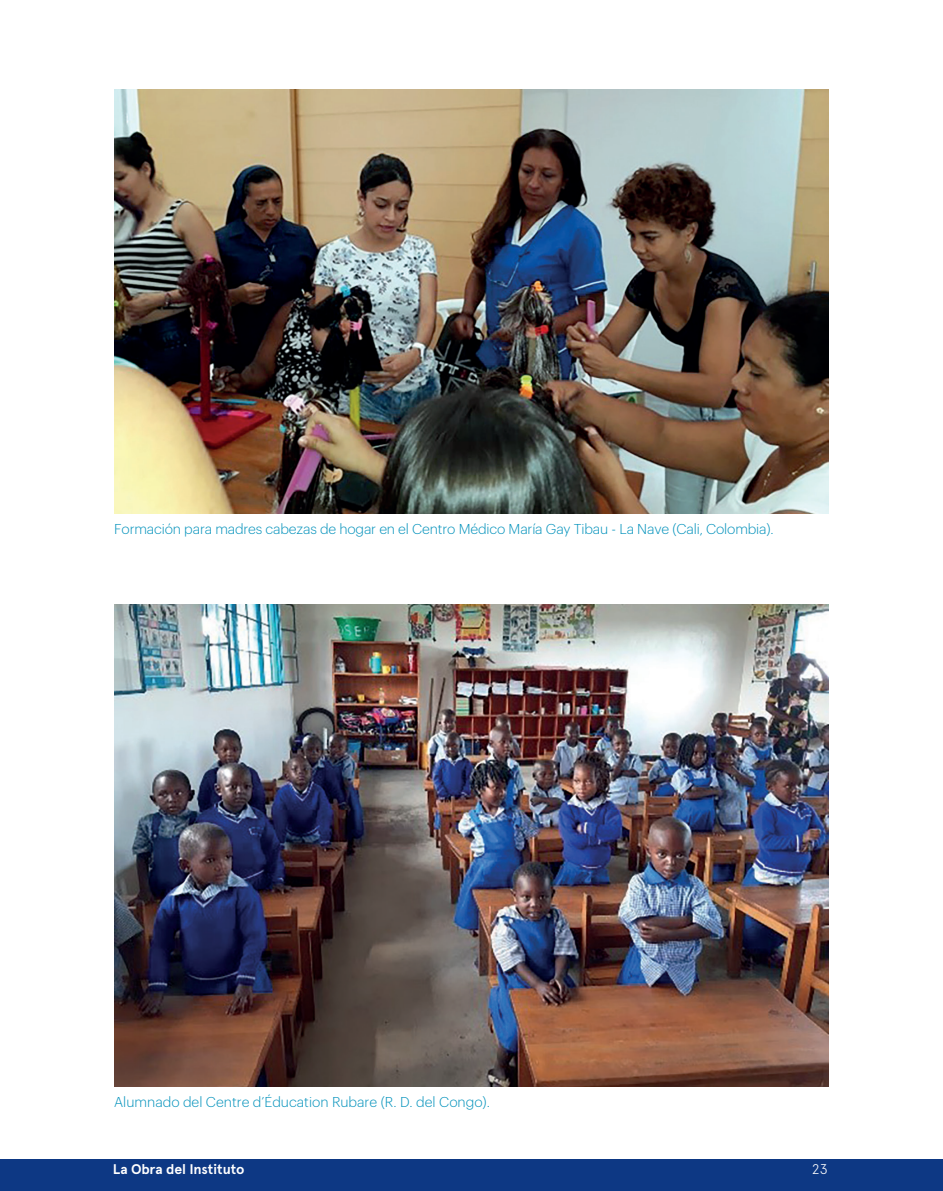
<style>
.page{position:relative;width:943px;height:1191px;background:#fff}
.page>*{position:absolute;margin:0;border:0;box-sizing:border-box;transform-origin:0 0}
.t1{font:300 14px "Graphik";letter-spacing:-.01em;color:#0091bb}
.t2{font:700 14px "Apercu";letter-spacing:-.005em;color:#fff}
.t3{font:300 14px "Apercu";color:#fff}
</style>
<div class="page">
<img style="left:114px;top:604px;width:714px;height:482px">
<img style="left:114px;top:89px;width:714px;height:424px">
<div style="left:0;top:1159px;width:943px;height:32px;background:#0d3884"></div>
<p class="t1" style="left:114px;top:519px;width:661px">Formación para madres cabezas de hogar en el Centro Médico María Gay Tibau - La Nave (Cali, Colombia).</p>
<p class="t1" style="left:114px;top:1092px;width:377px">Alumnado del Centre d’Éducation Rubare (R. D. del Congo).</p>
<p class="t2" style="left:113px;top:1160px;width:133px">La Obra del Instituto</p>
<p class="t3" style="left:812px;top:1160px;width:17px">23</p>
</div>
